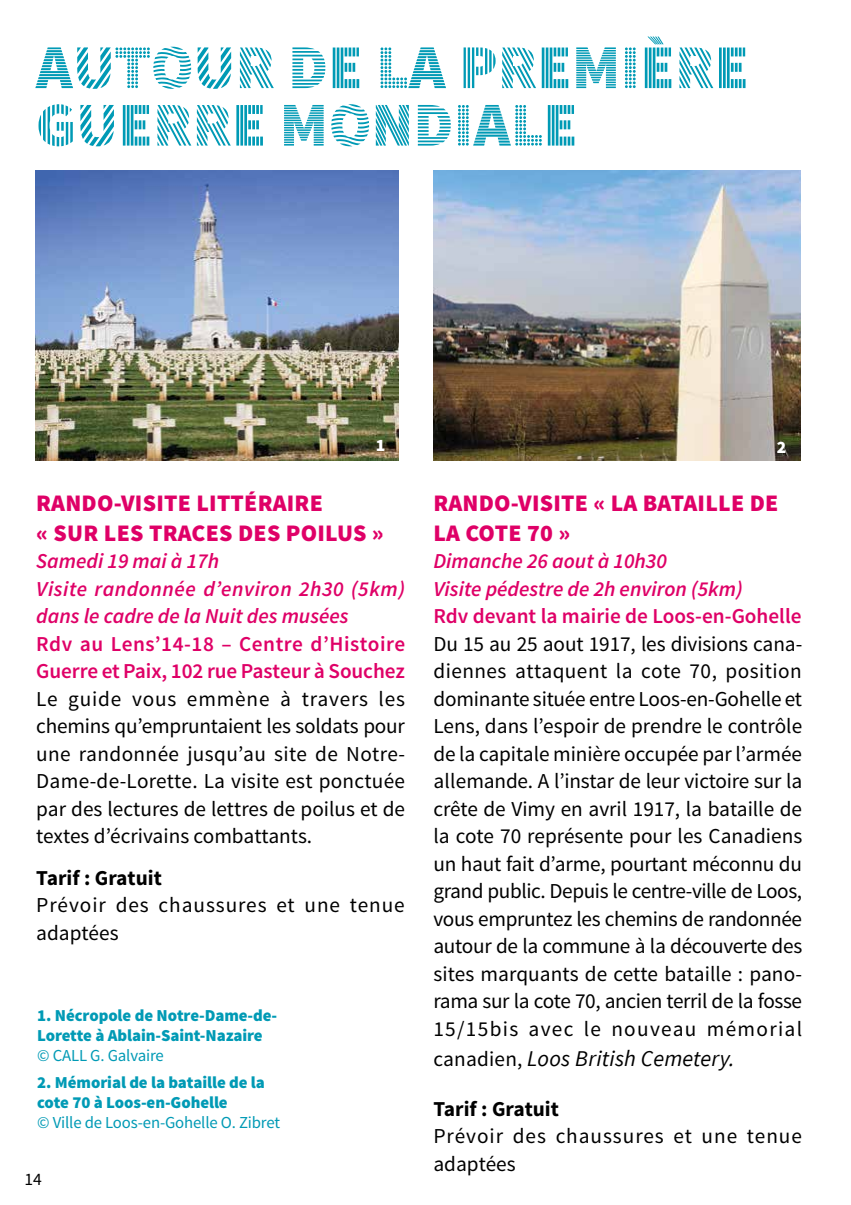
<style>
.page{position:relative;width:851px;height:1205px;background:#fff}
.page>*{position:absolute;margin:0;border:0;box-sizing:border-box;transform-origin:0 0}
.t1{font:62.5px/57.5px "Source Sans Pro DISPLAY";color:#009ab5}
.t2{font:900 23.75px/30px "Source Sans Pro";letter-spacing:.01em;color:#df0067}
.t3{font:italic 22.5px "Source Sans Pro";letter-spacing:.01em;color:#000}
.t4{font:21.25px/27.5px "Source Sans Pro";color:#000;text-align:justify}
.t5{font:italic 600 21.25px/27.5px "Source Sans Pro";color:#df0067}
.t6{font:600 21.25px/27.5px "Source Sans Pro";color:#df0067}
.t7{font:21.25px/27.5px "Source Sans Pro";letter-spacing:.045em;color:#000}
.t8{font:700 21.25px "Source Sans Pro";color:#000}
.t9{font:900 17.5px "Source Sans Pro";color:#fff}
.t10{font:17.5px "Source Sans Pro";color:#000}
.t11{font:900 16.75px/20px "Source Sans Pro";letter-spacing:-.005em;color:#009ab5}
.t12{font:16.75px "Source Sans Pro";letter-spacing:-.01em;color:#009ab5}
.s1{font-style:normal;font-size:21.25px}
</style>
<div class="page">
<img style="left:35px;top:170px;width:364px;height:290px">
<hr style="left:850px;top:0;width:1px;height:390px;background:#b3b2b2">
<img style="left:433px;top:170px;width:367px;height:290px">
<h1 class="t1" style="left:35px;top:40px;width:715px">AUTOUR DE LA PREMIÈRE<br>GUERRE MONDIALE</h1>
<p class="t9" style="left:375px;top:434px;width:11px">1</p>
<p class="t9" style="left:776px;top:435px;width:11px">2</p>
<p class="t2" style="left:36px;top:489px;width:349px">RANDO-VISITE LITTÉRAIRE<br>« SUR LES TRACES DES POILUS »</p>
<p class="t5" style="left:36px;top:547px;width:370px">Samedi 19 mai à 17h<br>Visite randonnée d’environ 2h30 (5km) dans le cadre de la Nuit des musées</p>
<p class="t6" style="left:36px;top:630px;width:370px">Rdv au Lens’14-18 – Centre d’Histoire<br>Guerre et Paix, 102 rue Pasteur à Souchez</p>
<p class="t4" style="left:36px;top:685px;width:370px">Le guide vous emmène à travers les chemins qu’empruntaient les soldats pour une randonnée jusqu’au site de Notre-Dame-de-Lorette. La visite est ponctuée par des lectures de lettres de poilus et de textes d’écrivains combattants.</p>
<p class="t8" style="left:36px;top:864px;width:127px">Tarif : Gratuit</p>
<p class="t7" style="left:36px;top:892px;width:370px">Prévoir des chaussures et une tenue adaptées</p>
<p class="t11" style="left:37px;top:1005px;width:241px">1. Nécropole de Notre-Dame-de-<br>Lorette à Ablain-Saint-Nazaire</p>
<p class="t12" style="left:37px;top:1044px;width:128px">© CALL G. Galvaire</p>
<p class="t11" style="left:37px;top:1073px;width:229px">2. Mémorial de la bataille de la cote 70 à Loos-en-Gohelle</p>
<p class="t12" style="left:37px;top:1111px;width:244px">© Ville de Loos-en-Gohelle O. Zibret</p>
<p class="t10" style="left:24px;top:1168px;width:19px">14</p>
<p class="t2" style="left:433px;top:489px;width:346px">RANDO-VISITE « LA BATAILLE DE<br>LA COTE 70 »</p>
<p class="t5" style="left:433px;top:547px;width:311px">Dimanche 26 aout à 10h30<br>Visite pédestre de 2h environ (5km)</p>
<p class="t6" style="left:433px;top:603px;width:369px">Rdv devant la mairie de Loos-en-Gohelle</p>
<p class="t4" style="left:433px;top:630px;width:370px">Du 15 au 25 aout 1917, les divisions cana&shy;diennes attaquent la cote 70, position dominante située entre Loos-en-Gohelle et Lens, dans l’espoir de prendre le contrôle de la capitale minière occupée par l’armée allemande. A l’instar de leur victoire sur la crête de Vimy en avril 1917, la bataille de la cote 70 représente pour les Canadiens un haut fait d’arme, pourtant méconnu du grand public. Depuis le centre-ville de Loos, vous empruntez les chemins de randonnée autour de la commune à la découverte des sites marquants de cette bataille : pano&shy;rama sur la cote 70, ancien terril de la fosse 15/15bis avec le nouveau mémorial</p>
<p class="t3" style="left:433px;top:1044px;width:303px"><span class="s1">canadien,</span> Loos British Cemetery.</p>
<p class="t8" style="left:433px;top:1095px;width:127px">Tarif : Gratuit</p>
<p class="t7" style="left:433px;top:1122px;width:370px">Prévoir des chaussures et une tenue adaptées</p>
</div>
